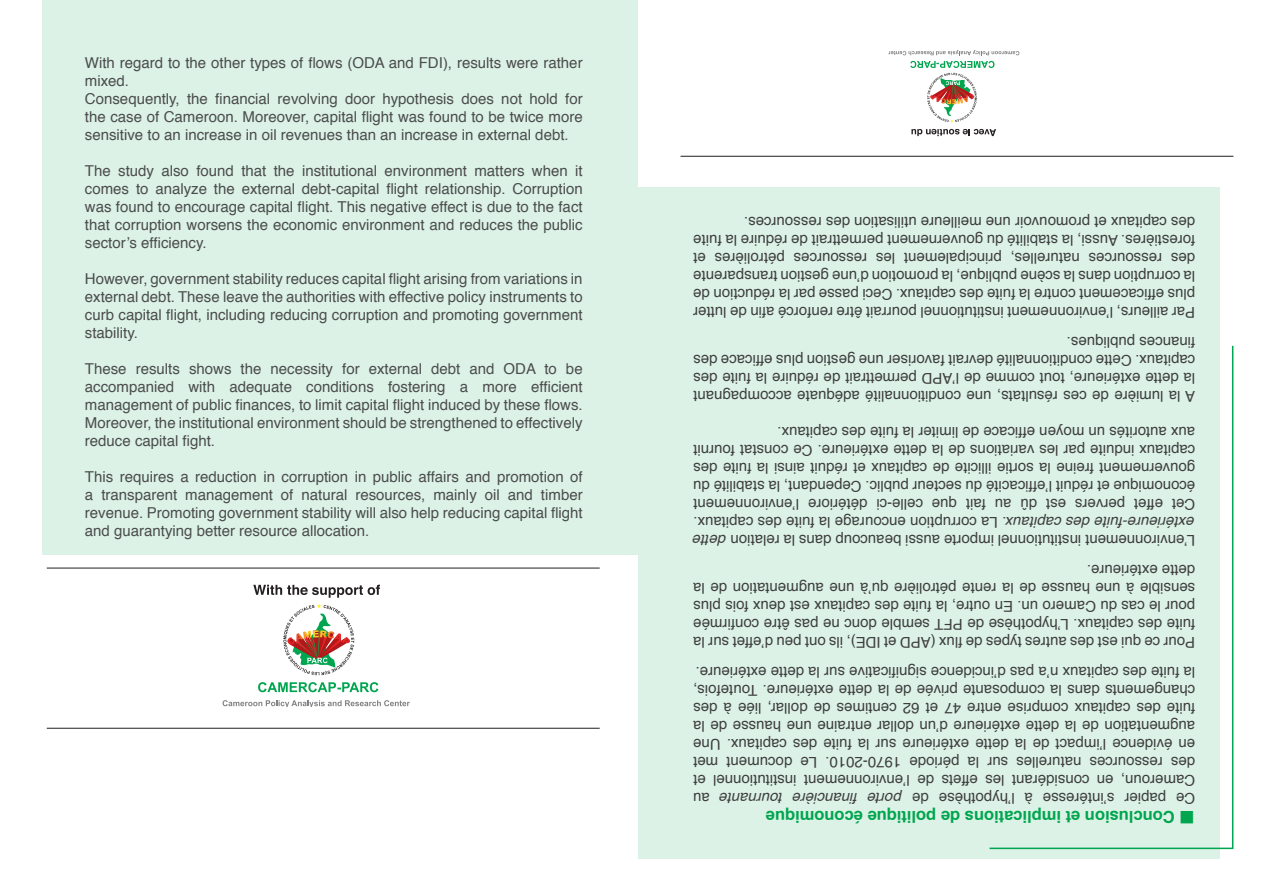
<style>
.page{position:relative;width:1276px;height:893px;background:#fff}
.page>*{position:absolute;margin:0;border:0;box-sizing:border-box;transform-origin:0 0}
.t1{font:700 16.5px "Helvetica";color:#00a54f}
.t2{font:15px/18px "Helvetica";color:#3e3e3f;text-align:justify}
.t3{font:15px/18px "Helvetica";color:#4b4c4d;text-align:justify}
.t4{font:italic 15px "Helvetica";color:#3e3e3f}
.s1{font-style:italic}
</style>
<div class="page">
<div style="left:43px;top:0;width:595px;height:555px;background:#dcf2e6"></div>
<hr style="left:47px;top:568px;width:553px;height:1px;background:#231f20">
<hr style="left:47px;top:728px;width:553px;height:1px;background:#231f20">
<svg style="left:253px;top:585px;width:127px;height:13px"></svg>
<svg style="left:283px;top:604px;width:71px;height:71px"></svg>
<svg style="left:223px;top:700px;width:186px;height:7px"></svg>
<svg style="left:258px;top:682px;width:120px;height:10px"></svg>
<div style="left:638px;top:187px;width:582px;height:672px;background:#dcf2e6"></div>
<svg style="left:989px;top:345px;width:245px;height:505px"></svg>
<hr style="left:680px;top:156px;width:553px;height:1px;background:#231f20">
<svg style="left:911px;top:129px;width:85px;height:7px"></svg>
<svg style="left:888px;top:50px;width:131px;height:73px"></svg>
<svg style="left:1180px;top:811px;width:13px;height:12px"></svg>
<p class="t3" style="left:85px;top:54px;width:499px;text-align:left">With regard to the other types of flows (ODA and FDI), results were rather mixed.<br>Consequently, the financial revolving door hypothesis does not hold for the case of Cameroon. Moreover, capital flight was found to be twice more sensitive to an increase in oil revenues than an increase in external debt.</p>
<p class="t3" style="left:85px;top:162px;width:499px">The study also found that the institutional environment matters when it comes to analyze the external debt-capital flight relationship. Corruption was found to encourage capital flight. This negative effect is due to the fact that corruption worsens the economic environment and reduces the public sector’s efficiency.</p>
<p class="t3" style="left:85px;top:270px;width:499px">However, government stability reduces capital flight arising from variations in external debt. These leave the authorities with effective policy instruments to curb capital flight, including reducing corruption and promoting government stability.</p>
<p class="t3" style="left:85px;top:360px;width:499px">These results shows the necessity for external debt and ODA to be accompanied with adequate conditions fostering a more efficient management of public finances, to limit capital flight induced by these flows.<br>Moreover, the institutional environment should be strengthened to effectively reduce capital fight.</p>
<p class="t3" style="left:85px;top:468px;width:499px">This requires a reduction in corruption in public affairs and promotion of a transparent management of natural resources, mainly oil and timber revenue. Promoting government stability will also help reducing capital flight and guarantying better resource allocation.</p>
<p class="t2" style="left:1195px;top:321px;width:503px;rotate:-180deg">Par ailleurs, l’environnement institutionnel pourrait être renforcé afin de lutter plus efficacement contre la fuite des capitaux. Ceci passe par la réduction de la corruption dans la scène publique, la promotion d’une gestion transparente des ressources naturelles, principalement les ressources pétrolières et forestières. Aussi, la stabilité du gouvernement permettrait de réduire la fuite des capitaux et promouvoir une meilleure utilisation des ressources.</p>
<p class="t2" style="left:1195px;top:405px;width:503px;rotate:-180deg">A la lumière de ces résultats, une conditionnalité adéquate accompagnant la dette extérieure, tout comme de l’APD permettrait de réduire la fuite des capitaux. Cette conditionnalité devrait favoriser une gestion plus efficace des finances publiques.</p>
<p class="t2" style="left:1195px;top:513px;width:503px;text-align:left;rotate:-180deg">Cet effet<br>économique et réduit l’efficacité du secteur public. Cependant, la stabilité du gouvernement freine la sortie illicite de capitaux et réduit ainsi la fuite des capitaux induite par les variations de la dette extérieure. Ce constat fournit aux autorités un moyen efficace de limiter la fuite des capitaux.</p>
<p class="t2" style="left:1066px;top:513px;width:259px;rotate:-180deg">est dû au fait que celle-ci détériore</p>
<p class="t2" style="left:1125px;top:513px;width:52px;rotate:-180deg">pervers</p>
<p class="t2" style="left:1195px;top:549px;width:503px;text-align:right;rotate:-180deg">L’environnement institutionnel importe aussi beaucoup dans la relation <span class="s1">dette extérieure-fuite des capitaux</span>. La corruption encourage la fuite des capitaux. l’environnement</p>
<p class="t2" style="left:1195px;top:651px;width:503px;rotate:-180deg">Pour ce qui est des autres types de flux (APD et IDE), ils ont peu d’effet sur la fuite des capitaux. L’hypothèse de PFT semble donc ne pas être confirmée pour le cas du Camero un. En outre, la fuite des capitaux est deux fois plus sensible à une hausse de la rente pétrolière qu’à une augmentation de la dette extérieure.</p>
<p class="t2" style="left:1195px;top:771px;width:503px;text-align:left;rotate:-180deg">des ressources naturelles sur la période 1970-2010.<br>en évidence l’impact de la dette extérieure sur la fuite des capitaux. Une augmentation de la dette extérieure d’un dollar entraine une hausse de la fuite des capitaux comprise entre 47 et 62 centimes de dollar, liée à des changements dans la composante privée de la dette extérieure. Toutefois, la fuite des capitaux n’a pas d’incidence significative sur la dette extérieure.</p>
<p class="t2" style="left:817px;top:771px;width:125px;rotate:-180deg">Le document met</p>
<p class="t2" style="left:1195px;top:789px;width:503px;rotate:-180deg">Cameroun, en considérant les effets de l’environnement institutionnel et</p>
<p class="t2" style="left:710px;top:807px;width:18px;rotate:-180deg">au</p>
<p class="t4" style="left:902px;top:810px;width:184px;rotate:-180deg">porte financière tournante</p>
<p class="t2" style="left:1195px;top:807px;width:284px;rotate:-180deg">Ce papier s’intéresse à l’hypothèse de</p>
<p class="t1" style="left:1174px;top:830px;width:410px;rotate:-180deg">Conclusion et implications de politique économique</p>
</div>
